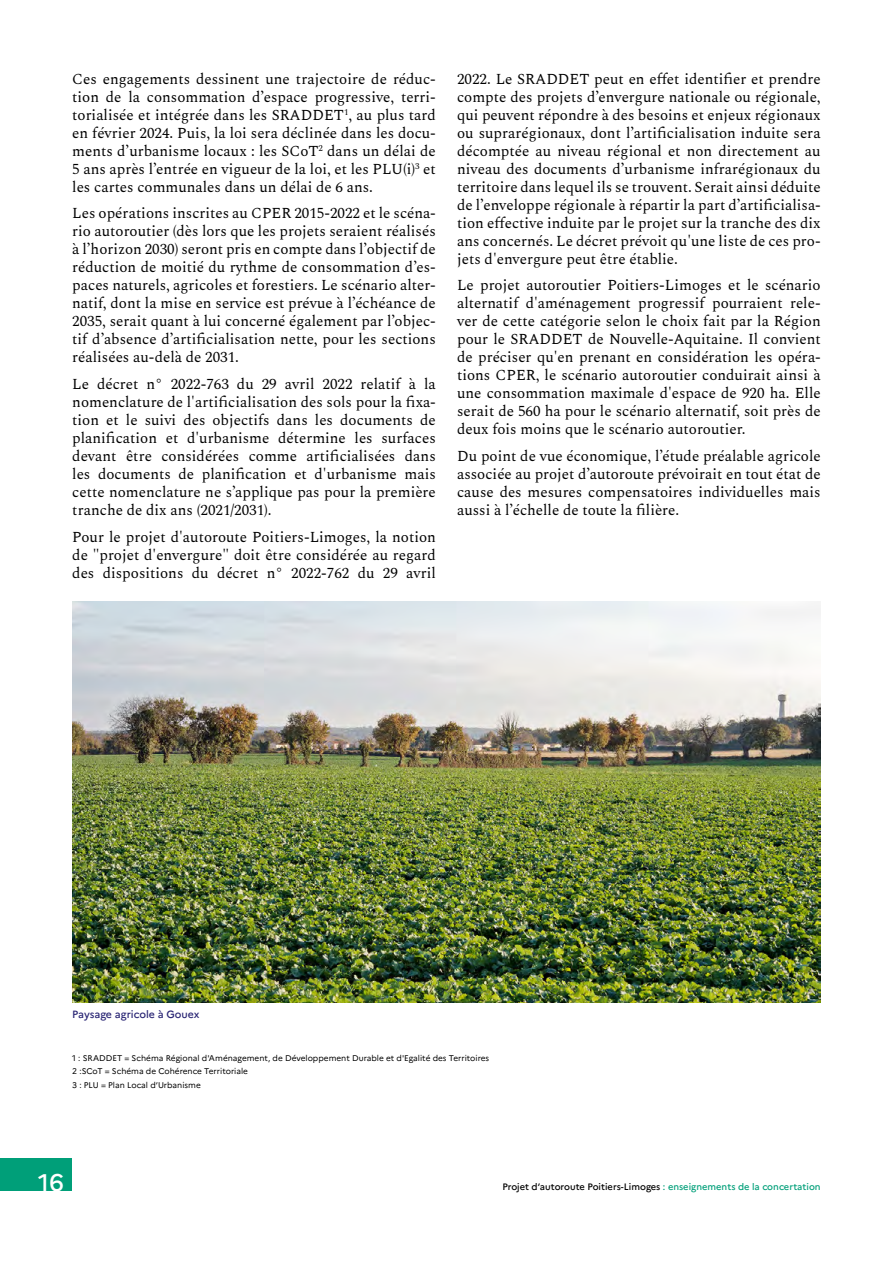
<style>
.page{position:relative;width:893px;height:1263px;background:#fff}
.page>*{position:absolute;margin:0;border:0;box-sizing:border-box;transform-origin:0 0}
.t1{font:500 24px "Marianne";color:#fff}
.t2{font:15px/18px "Spectral";color:#000;text-align:justify}
.t3{font:500 10.5px "Marianne";color:#292574}
.t4{font:500 9.3px "Marianne";color:#000}
.t5{font:8.25px/13.5px "Marianne";color:#000}
.s1{color:#009f79}
</style>
<div class="page">
<div style="left:0;top:1158px;width:72px;height:33px;background:#009f79"></div>
<img style="left:72px;top:602px;width:749px;height:400px">
<p class="t2" style="left:72px;top:69px;width:365px">Ces engagements dessinent une trajectoire de réduc&shy;tion de la consommation d’espace progressive, terri&shy;torialisée et intégrée dans les SRADDET<sup>1</sup>, au plus tard en février 2024. Puis, la loi sera déclinée dans les docu&shy;ments d’urbanisme locaux : les SCoT<sup>2</sup> dans un délai de 5 ans après l’entrée en vigueur de la loi, et les PLU(i)<sup>3</sup> et les cartes communales dans un délai de 6 ans.</p>
<p class="t2" style="left:72px;top:203px;width:365px">Les opérations inscrites au CPER 2015-2022 et le scéna&shy;rio autoroutier (dès lors que les projets seraient réalisés à l’horizon 2030) seront pris en compte dans l’objectif de réduction de moitié du rythme de consommation d’es&shy;paces naturels, agricoles et forestiers. Le scénario alter&shy;natif, dont la mise en service est prévue à l’échéance de 2035, serait quant à lui concerné également par l’objec&shy;tif d’absence d’artificialisation nette, pour les sections réalisées au-delà de 2031.</p>
<p class="t2" style="left:72px;top:374px;width:365px">Le décret n° 2022-763 du 29 avril 2022 relatif à la nomenclature de l'artificialisation des sols pour la fixa&shy;tion et le suivi des objectifs dans les documents de planification et d'urbanisme détermine les surfaces devant être considérées comme artificialisées dans les documents de planification et d'urbanisme mais cette nomenclature ne s’applique pas pour la première tranche de dix ans (2021/2031).</p>
<p class="t2" style="left:72px;top:526px;width:365px">Pour le projet d'autoroute Poitiers-Limoges, la notion de "projet d'envergure" doit être considérée au regard des dispositions du décret n° 2022-762 du 29 avril</p>
<p class="t2" style="left:457px;top:69px;width:365px">2022. Le SRADDET peut en effet identifier et prendre compte des projets d’envergure nationale ou régionale, qui peuvent répondre à des besoins et enjeux régionaux ou suprarégionaux, dont l’artificialisation induite sera décomptée au niveau régional et non directement au niveau des documents d’urbanisme infrarégionaux du territoire dans lequel ils se trouvent. Serait ainsi déduite de l’enveloppe régionale à répartir la part d’artificialisa&shy;tion effective induite par le projet sur la tranche des dix ans concernés. Le décret prévoit qu'une liste de ces pro&shy;jets d'envergure peut être établie.</p>
<p class="t2" style="left:457px;top:275px;width:365px">Le projet autoroutier Poitiers-Limoges et le scénario alternatif d'aménagement progressif pourraient rele&shy;ver de cette catégorie selon le choix fait par la Région pour le SRADDET de Nouvelle-Aquitaine. Il convient de préciser qu'en prenant en considération les opéra&shy;tions CPER, le scénario autoroutier conduirait ainsi à une consommation maximale d'espace de 920 ha. Elle serait de 560 ha pour le scénario alternatif, soit près de deux fois moins que le scénario autoroutier.</p>
<p class="t2" style="left:457px;top:446px;width:365px">Du point de vue économique, l’étude préalable agricole associée au projet d’autoroute prévoirait en tout état de cause des mesures compensatoires individuelles mais aussi à l’échelle de toute la filière.</p>
<p class="t3" style="left:72px;top:1008px;width:129px">Paysage agricole à Gouex</p>
<p class="t5" style="left:72px;top:1051px;width:418px">1 : SRADDET = Schéma Régional d'Aménagement, de Développement Durable et d'Egalité des Territoires<br>2 :SCoT = Schéma de Cohérence Territoriale<br>3 : PLU = Plan Local d’Urbanisme</p>
<h1 class="t1" style="left:38px;top:1168px;width:27px">16</h1>
<p class="t4" style="left:502px;top:1181px;width:320px">Projet d’autoroute Poitiers-Limoges <span class="s1">: enseignements de la concertation</span></p>
</div>
